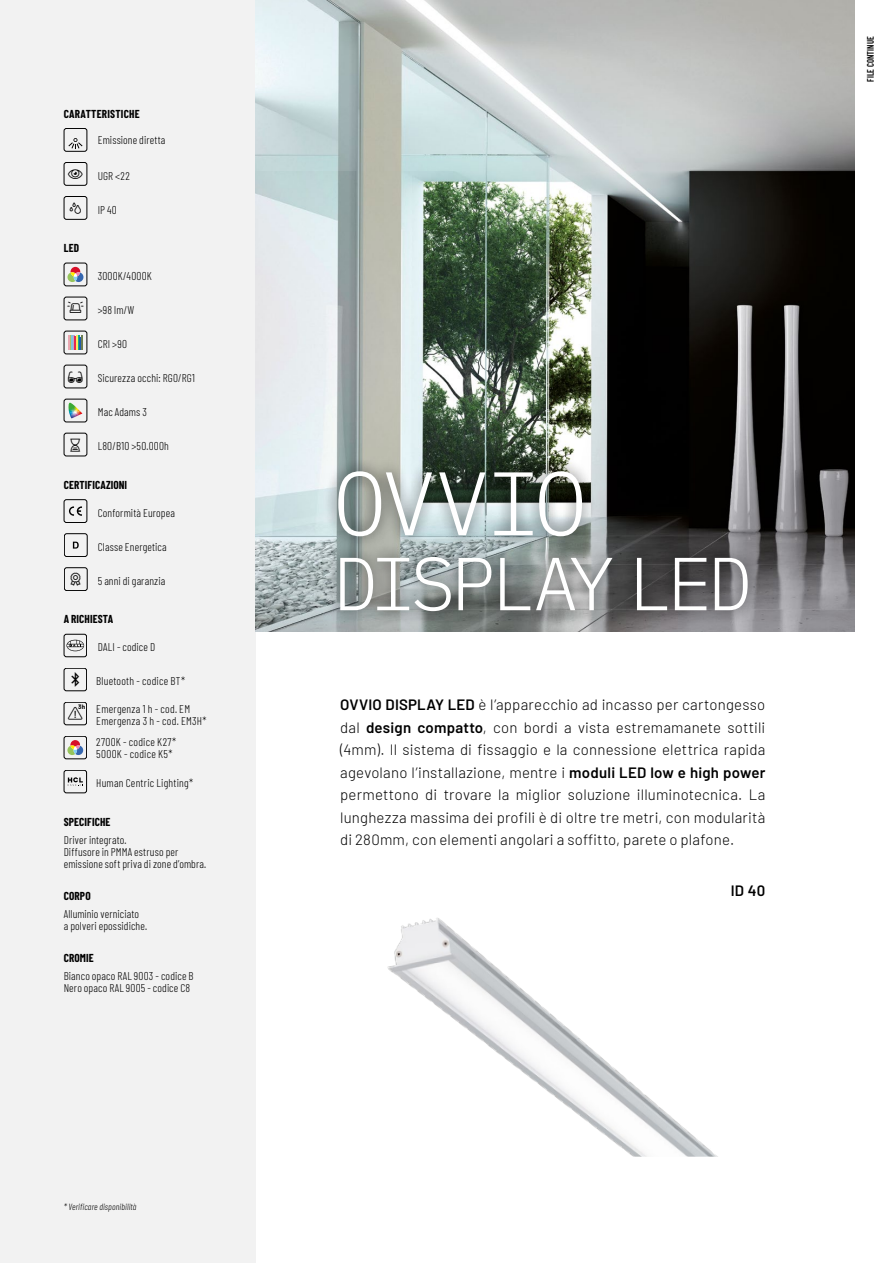
<style>
.page{position:relative;width:893px;height:1263px;background:#fff}
.page>*{position:absolute;margin:0;border:0;box-sizing:border-box;transform-origin:0 0}
.t1{font:300 90px "IBM Plex Mono";letter-spacing:-.04em;color:#fff}
.t2{font:300 75px "IBM Plex Mono";letter-spacing:-.07em;color:#fff}
.t3{font:300 15px/22.5px "Barlow";letter-spacing:.015em;color:#000;text-align:justify}
.t4{font:600 15px "Barlow";color:#000}
.t5{font:300 11.25px/12px "Barlow Condensed";letter-spacing:.015em;color:#000}
.t6{font:700 11.25px "Barlow Condensed";letter-spacing:.01em;color:#000}
.t7{font:600 9.45px "Barlow Condensed";letter-spacing:.015em;color:#000;scale:.9 1}
.t8{font:italic 300 9px "Barlow Condensed";letter-spacing:.01em;color:#000}
.t9{font:700 6.3px "Barlow";color:#000}
.s1{font-weight:600}
</style>
<div class="page">
<div style="left:0;top:0;width:255px;height:1263px;background:#f2f2f2"></div>
<img style="left:255px;top:0;width:600px;height:631px">
<img style="left:387px;top:918px;width:331px;height:239px">
<div style="left:324px;top:457px;width:438px;height:168px;background:#000;opacity:.65"></div>
<div style="left:64px;top:297px;width:23px;height:23px;border:1px solid #000;border-radius:2px"></div>
<div style="left:64px;top:433px;width:23px;height:23px;border:1px solid #000;border-radius:2px"></div>
<div style="left:64px;top:399px;width:23px;height:23px;border:1px solid #000;border-radius:2px"></div>
<svg style="left:68px;top:403px;width:14px;height:15px"></svg>
<div style="left:64px;top:331px;width:23px;height:23px;border:1px solid #000;border-radius:2px"></div>
<svg style="left:68px;top:335px;width:15px;height:15px"></svg>
<div style="left:64px;top:263px;width:23px;height:23px;border:1px solid #000;border-radius:2px"></div>
<svg style="left:67px;top:267px;width:16px;height:15px"></svg>
<div style="left:64px;top:365px;width:23px;height:23px;border:1px solid #000;border-radius:2px"></div>
<div style="left:64px;top:196px;width:23px;height:24px;border:1px solid #000;border-radius:2px"></div>
<div style="left:64px;top:162px;width:23px;height:24px;border:1px solid #000;border-radius:2px"></div>
<div style="left:64px;top:128px;width:23px;height:24px;border:1px solid #000;border-radius:2px"></div>
<svg style="left:68px;top:138px;width:15px;height:11px"></svg>
<div style="left:64px;top:533px;width:23px;height:24px;border:1px solid #000;border-radius:2px"></div>
<svg style="left:73px;top:542px;width:6px;height:7px"></svg>
<div style="left:64px;top:499px;width:23px;height:24px;border:1px solid #000;border-radius:2px"></div>
<svg style="left:69px;top:506px;width:13px;height:10px"></svg>
<div style="left:64px;top:567px;width:23px;height:24px;border:1px solid #000;border-radius:2px"></div>
<div style="left:64px;top:634px;width:23px;height:23px;border:1px solid #000;border-radius:2px"></div>
<svg style="left:67px;top:640px;width:17px;height:11px"></svg>
<div style="left:64px;top:668px;width:23px;height:23px;border:1px solid #000;border-radius:2px"></div>
<div style="left:64px;top:702px;width:23px;height:23px;border:1px solid #000;border-radius:2px"></div>
<div style="left:64px;top:736px;width:23px;height:23px;border:1px solid #000;border-radius:2px"></div>
<svg style="left:67px;top:740px;width:16px;height:15px"></svg>
<div style="left:64px;top:770px;width:23px;height:23px;border:1px solid #000;border-radius:2px"></div>
<svg style="left:68px;top:777px;width:15px;height:9px"></svg>
<p class="t6" style="left:64px;top:106px;width:77px">CARATTERISTICHE</p>
<p class="t5" style="left:98px;top:133px;width:69px">Emissione diretta</p>
<p class="t5" style="left:98px;top:169px;width:33px">UGR &lt;22</p>
<p class="t6" style="left:64px;top:240px;width:17px">LED</p>
<p class="t5" style="left:98px;top:203px;width:21px">IP 40</p>
<p class="t5" style="left:98px;top:269px;width:55px">3000K/4000K</p>
<p class="t5" style="left:98px;top:303px;width:38px">&gt;98 lm/W</p>
<p class="t5" style="left:98px;top:337px;width:31px">CRI &gt;90</p>
<p class="t5" style="left:98px;top:371px;width:99px">Sicurezza occhi: RG0/RG1</p>
<p class="t5" style="left:98px;top:405px;width:51px">Mac Adams 3</p>
<p class="t5" style="left:98px;top:439px;width:73px">L80/B10 &gt;50.000h</p>
<p class="t6" style="left:64px;top:477px;width:65px">CERTIFICAZIONI</p>
<p class="t5" style="left:98px;top:506px;width:79px">Conformità Europea</p>
<p class="t5" style="left:98px;top:540px;width:70px">Classe Energetica</p>
<p class="t5" style="left:98px;top:574px;width:69px">5 anni di garanzia</p>
<h1 class="t1" style="left:333px;top:435px;width:256px">OVVIO</h1>
<h2 class="t2" style="left:333px;top:527px;width:421px">DISPLAY LED</h2>
<p class="t6" style="left:64px;top:611px;width:51px">A RICHIESTA</p>
<p class="t5" style="left:98px;top:640px;width:59px">DALI - codice D</p>
<p class="t5" style="left:96px;top:674px;width:90px">Bluetooth - codice BT*</p>
<p class="t5" style="left:96px;top:702px;width:112px">Emergenza 1 h - cod. EM<br>Emergenza 3 h - cod. EM3H*</p>
<p class="t5" style="left:96px;top:735px;width:82px">2700K - codice K27*<br>5000K - codice K5*</p>
<p class="t9" style="left:78px;top:702px;width:8px">3h</p>
<p class="t3" style="left:340px;top:692px;width:427px"><span class="s1">OVVIO DISPLAY LED</span> è l’apparecchio ad incasso per cartongesso dal <span class="s1">design compatto</span>, con bordi a vista estremamanete sottili (4mm). Il sistema di fissaggio e la connessione elettrica rapida agevolano l’installazione, mentre i <span class="s1">moduli LED low e high power </span>permettono di trovare la miglior soluzione illuminotecnica. La lunghezza massima dei profili è di oltre tre metri, con modularità di 280mm, con elementi angolari a soffitto, parete o plafone.</p>
<h3 class="t4" style="left:731px;top:880px;width:36px">ID 40</h3>
<p class="t5" style="left:96px;top:776px;width:98px">Human Centric Lighting*</p>
<p class="t6" style="left:64px;top:814px;width:48px">SPECIFICHE</p>
<p class="t5" style="left:64px;top:833px;width:144px">Driver integrato.<br>Diffusore in PMMA estruso per emissione soft priva di zone d’ombra.</p>
<p class="t6" style="left:64px;top:888px;width:28px">CORPO</p>
<p class="t5" style="left:64px;top:907px;width:85px">Alluminio verniciato<br>a polveri epossidiche.</p>
<p class="t6" style="left:64px;top:950px;width:31px">CROMIE</p>
<p class="t5" style="left:64px;top:969px;width:131px">Bianco opaco RAL 9003 - codice B<br>Nero opaco RAL 9005 - codice C8</p>
<p class="t8" style="left:64px;top:1200px;width:74px">* Verificare disponibilità</p>
<p class="t7" style="left:863px;top:82px;width:52px;rotate:-90deg">FILE CONTINUE</p>
</div>
